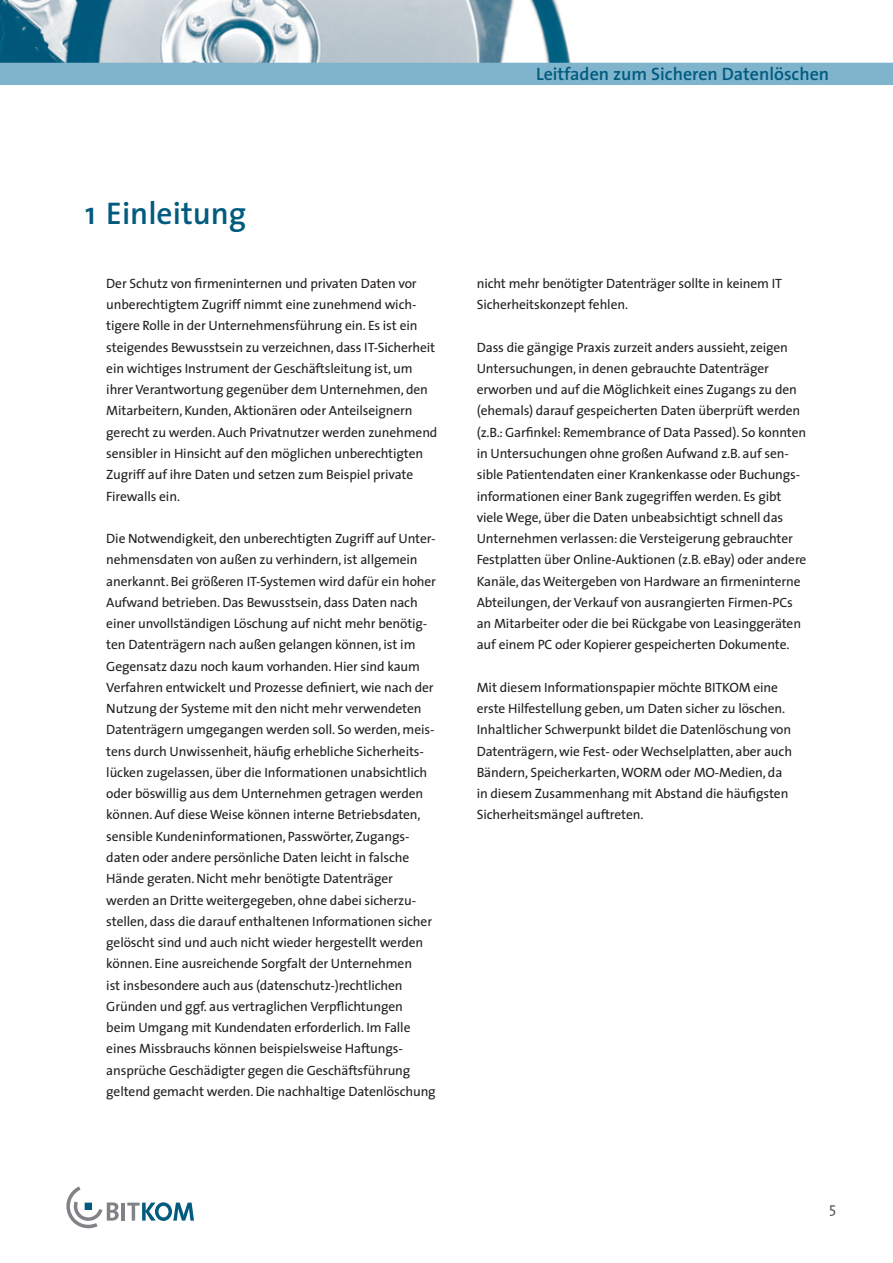
<style>
.page{position:relative;width:893px;height:1263px;background:#fff}
.page>*{position:absolute;margin:0;border:0;box-sizing:border-box;transform-origin:0 0}
.Überschrift_Ebene_1{font:600 31.5px "The Sans";color:#005b7f}
.Kapitelüberschrift{font:600 18px "The Sans";color:#005b7f}
.t1{font:15px "The Sans";color:#57585a}
.Fließtext{font:13.5px/21.3px "The Sans";letter-spacing:-.01em;color:#231f20}
</style>
<div class="page">
<img style="left:0;top:0;width:618px;height:63px">
<div style="left:0;top:63px;width:893px;height:22px;background:#80b4cc"></div>
<svg style="left:66px;top:1186px;width:53px;height:42px"></svg>
<hr style="left:121px;top:1202px;width:4px;height:18px;background:#808285">
<div style="left:85px;top:1202px;width:7px;height:8px;background:#005b7f"></div>
<svg style="left:127px;top:1202px;width:67px;height:19px"></svg>
<p class="Kapitelüberschrift" style="left:536px;top:59px;width:295px">Leitfaden zum Sicheren Datenlöschen</p>
<p class="Überschrift_Ebene_1" style="left:85px;top:187px;width:163px">1 Einleitung</p>
<p class="Fließtext" style="left:106px;top:272px;width:333px">Der Schutz von firmeninternen und privaten Daten vor unberechtigtem Zugriff nimmt eine zunehmend wich&shy;tigere Rolle in der Unternehmensführung ein. Es ist ein steigendes Bewusstsein zu verzeichnen, dass IT-Sicherheit ein wichtiges Instrument der Geschäftsleitung ist, um ihrer Verantwortung gegenüber dem Unternehmen, den Mitarbeitern, Kunden, Aktionären oder Anteilseignern gerecht zu werden. Auch Privatnutzer werden zunehmend sensibler in Hinsicht auf den möglichen unberechtigten Zugriff auf ihre Daten und setzen zum Beispiel private Firewalls ein.</p>
<p class="Fließtext" style="left:106px;top:527px;width:331px">Die Notwendigkeit, den unberechtigten Zugriff auf Unter&shy;nehmensdaten von außen zu verhindern, ist allgemein anerkannt. Bei größeren IT-Systemen wird dafür ein hoher Aufwand betrieben. Das Bewusstsein, dass Daten nach einer unvollständigen Löschung auf nicht mehr benötig&shy;ten Datenträgern nach außen gelangen können, ist im Gegensatz dazu noch kaum vorhanden. Hier sind kaum Verfahren entwickelt und Prozesse definiert, wie nach der Nutzung der Systeme mit den nicht mehr verwendeten Datenträgern umgegangen werden soll. So werden, meis&shy;tens durch Unwissenheit, häufig erhebliche Sicherheits&shy;lücken zugelassen, über die Informationen unabsichtlich oder böswillig aus dem Unternehmen getragen werden können. Auf diese Weise können interne Betriebsdaten, sensible Kundeninformationen, Passwörter, Zugangs&shy;daten oder andere persönliche Daten leicht in falsche Hände geraten. Nicht mehr benötigte Datenträger werden an Dritte weitergegeben, ohne dabei sicherzu&shy;stellen, dass die darauf enthaltenen Informationen sicher gelöscht sind und auch nicht wieder hergestellt werden können. Eine ausreichende Sorgfalt der Unternehmen<br>ist insbesondere auch aus (datenschutz-)rechtlichen Gründen und ggf. aus vertraglichen Verpflichtungen<br>beim Umgang mit Kundendaten erforderlich. Im Falle eines Missbrauchs können beispielsweise Haftungs&shy;ansprüche Geschädigter gegen die Geschäftsführung geltend gemacht werden. Die nachhaltige Datenlöschung</p>
<p class="Fließtext" style="left:477px;top:272px;width:307px">nicht mehr benötigter Datenträger sollte in keinem IT<br>Sicherheitskonzept fehlen.</p>
<p class="Fließtext" style="left:477px;top:336px;width:331px">Dass die gängige Praxis zurzeit anders aussieht, zeigen Untersuchungen, in denen gebrauchte Datenträger erworben und auf die Möglichkeit eines Zugangs zu den (ehemals) darauf gespeicherten Daten überprüft werden (z.B.: Garfinkel: Remembrance of Data Passed). So konnten in Untersuchungen ohne großen Aufwand z.B. auf sen&shy;sible Patientendaten einer Krankenkasse oder Buchungs&shy;informationen einer Bank zugegriffen werden. Es gibt viele Wege, über die Daten unbeabsichtigt schnell das Unternehmen verlassen: die Versteigerung gebrauchter Festplatten über Online-Auktionen (z.B. eBay) oder andere Kanäle, das Weitergeben von Hardware an firmeninterne Abteilungen, der Verkauf von ausrangierten Firmen-PCs an Mitarbeiter oder die bei Rückgabe von Leasinggeräten auf einem PC oder Kopierer gespeicherten Dokumente.</p>
<p class="Fließtext" style="left:477px;top:676px;width:317px">Mit diesem Informationspapier möchte BITKOM eine erste Hilfestellung geben, um Daten sicher zu löschen.<br>Inhaltlicher Schwerpunkt bildet die Datenlöschung von Datenträgern, wie Fest- oder Wechselplatten, aber auch Bändern, Speicherkarten, WORM oder MO-Medien, da in diesem Zusammenhang mit Abstand die häufigsten Sicherheitsmängel auftreten.</p>
<p class="t1" style="left:829px;top:1195px;width:9px">5</p>
</div>
